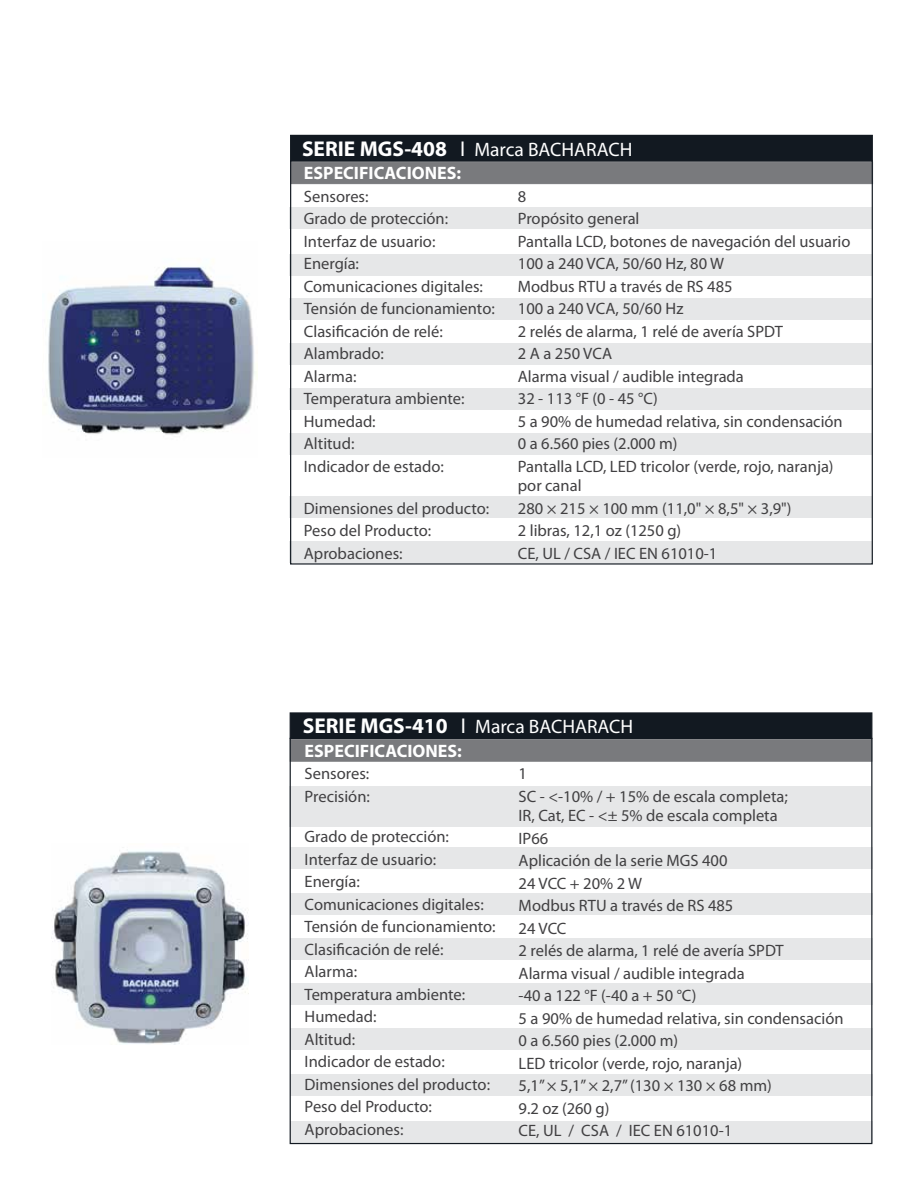
<style>
.page{position:relative;width:918px;height:1188px;background:#fff}
.page>*{position:absolute;margin:0;border:0;box-sizing:border-box;transform-origin:0 0}
.t1{font:19.5px "Myriad Pro";color:#fff}
.t2{font:700 18px "Myriad Pro";color:#fff}
.t3{font:16.5px/22.5px "Myriad Pro";color:#414042}
.s1{font-weight:700;font-size:21.45px}
.s2{font-size:21.45px}
</style>
<div class="page">
<div style="left:290px;top:135px;width:583px;height:27px;background:#121921"></div>
<div style="left:290px;top:162px;width:583px;height:22px;background:#797a7d"></div>
<div style="left:289px;top:207px;width:583px;height:22px;background:#e6e7e8"></div>
<div style="left:289px;top:254px;width:583px;height:22px;background:#e6e7e8"></div>
<div style="left:289px;top:298px;width:583px;height:22px;background:#e6e7e8"></div>
<div style="left:289px;top:343px;width:583px;height:22px;background:#e6e7e8"></div>
<div style="left:289px;top:388px;width:583px;height:22px;background:#e6e7e8"></div>
<div style="left:289px;top:433px;width:583px;height:22px;background:#e6e7e8"></div>
<div style="left:289px;top:496px;width:583px;height:22px;background:#e6e7e8"></div>
<div style="left:289px;top:541px;width:583px;height:22px;background:#e6e7e8"></div>
<img style="left:48px;top:267px;width:210px;height:168px">
<div style="left:290px;top:712px;width:582px;height:27px;background:#121921;border:1px solid #121921"></div>
<div style="left:290px;top:739px;width:582px;height:23px;background:#797a7d;border:1px solid #797a7d"></div>
<div style="left:290px;top:786px;width:581px;height:41px;background:#e6e7e8"></div>
<div style="left:290px;top:848px;width:582px;height:21px;background:#e6e7e8"></div>
<div style="left:290px;top:894px;width:582px;height:21px;background:#e6e7e8"></div>
<div style="left:290px;top:939px;width:582px;height:21px;background:#e6e7e8"></div>
<div style="left:290px;top:984px;width:582px;height:21px;background:#e6e7e8"></div>
<div style="left:290px;top:1029px;width:582px;height:21px;background:#e6e7e8"></div>
<div style="left:290px;top:1075px;width:582px;height:21px;background:#e6e7e8"></div>
<div style="left:290px;top:1122px;width:582px;height:21px;background:#e6e7e8"></div>
<img style="left:51px;top:851px;width:197px;height:194px">
<p class="t1" style="left:302px;top:138px;width:332px"><span class="s1">SERIE MGS-408</span> <span class="s2">I</span> Marca BACHARACH</p>
<p class="t2" style="left:304px;top:163px;width:159px">ESPECIFICACIONES:</p>
<p class="t3" style="left:304px;top:185px;width:192px">Sensores:<br>Grado de protección:<br>Interfaz de usuario:<br>Energía:<br>Comunicaciones digitales:<br>Tensión de funcionamiento:<br>Clasificación de relé:<br>Alambrado:<br>Alarma:<br>Temperatura ambiente:<br>Humedad:<br>Altitud:<br>Indicador de estado:</p>
<p class="t3" style="left:304px;top:497px;width:187px">Dimensiones del producto:<br>Peso del Producto:<br>Aprobaciones:</p>
<p class="t3" style="left:518px;top:185px;width:334px">8<br>Propósito general<br>Pantalla LCD, botones de navegación del usuario<br>100 a 240 VCA, 50/60 Hz, 80 W<br>Modbus RTU a través de RS 485<br>100 a 240 VCA, 50/60 Hz<br>2 relés de alarma, 1 relé de avería SPDT<br>2 A a 250 VCA<br>Alarma visual / audible integrada<br>32 - 113 °F (0 - 45 °C)<br>5 a 90% de humedad relativa, sin condensación<br>0 a 6.560 pies (2.000 m)<br>Pantalla LCD, LED tricolor (verde, rojo, naranja)</p>
<p class="t3" style="left:518px;top:475px;width:275px">por canal<br>280 × 215 × 100 mm (11,0" × 8,5" × 3,9")<br>2 libras, 12,1 oz (1250 g)<br>CE, UL / CSA / IEC EN 61010-1</p>
<p class="t1" style="left:303px;top:716px;width:332px"><span class="s1">SERIE MGS-410</span> <span class="s2">I</span> Marca BACHARACH</p>
<p class="t2" style="left:305px;top:741px;width:159px">ESPECIFICACIONES:</p>
<p class="t3" style="left:305px;top:763px;width:67px">Sensores:<br>Precisión:</p>
<p class="t3" style="left:305px;top:826px;width:192px">Grado de protección:<br>Interfaz de usuario:<br>Energía:<br>Comunicaciones digitales:<br>Tensión de funcionamiento:<br>Clasificación de relé:<br>Alarma:<br>Temperatura ambiente:<br>Humedad:<br>Altitud:<br>Indicador de estado:<br>Dimensiones del producto:<br>Peso del Producto:<br>Aprobaciones:</p>
<p class="t3" style="left:519px;top:763px;width:271px">1<br>SC - &lt;-10% / + 15% de escala completa;</p>
<p class="t3" style="left:519px;top:805px;width:326px">IR, Cat, EC - &lt;± 5% de escala completa<br>IP66<br>Aplicación de la serie MGS 400<br>24 VCC + 20% 2 W<br>Modbus RTU a través de RS 485<br>24 VCC<br>2 relés de alarma, 1 relé de avería SPDT<br>Alarma visual / audible integrada<br>-40 a 122 °F (-40 a + 50 °C)<br>5 a 90% de humedad relativa, sin condensación<br>0 a 6.560 pies (2.000 m)<br>LED tricolor (verde, rojo, naranja)<br>5,1” × 5,1” × 2,7” (130 × 130 × 68 mm)<br>9.2 oz (260 g)<br>CE, UL / CSA / IEC EN 61010-1</p>
</div>
